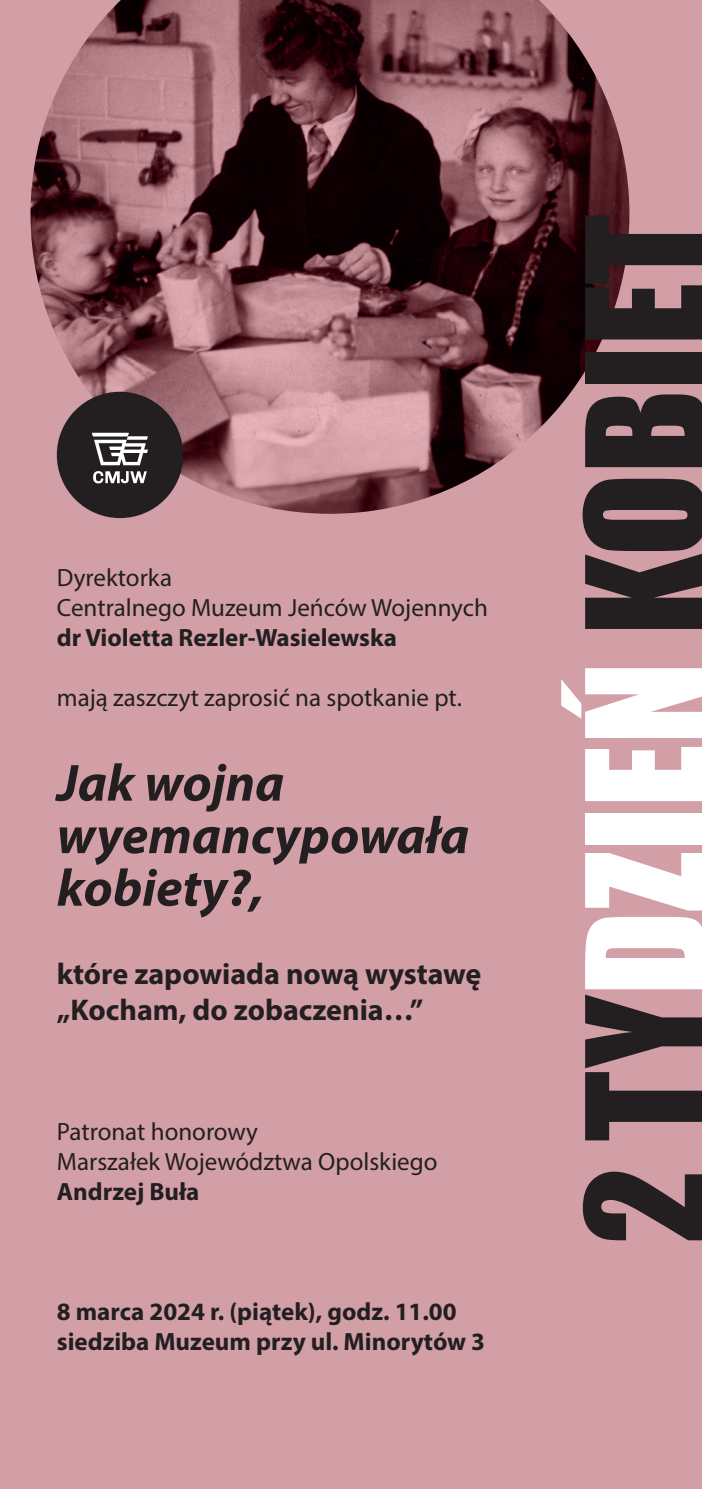
<style>
.page{position:relative;width:702px;height:1489px;background:#fff}
.page>*{position:absolute;margin:0;border:0;box-sizing:border-box;transform-origin:0 0}
.t1{font:152px "Impact";color:#231f20}
.t2{font:italic 700 52.5px "Myriad Pro";color:#231f20}
.t3{font:700 30px "Myriad Pro";color:#231f20}
.t4{font:25px "Myriad Pro";color:#231f20}
.t5{font:700 25px "Myriad Pro";color:#231f20}
.s1{color:#fff}
</style>
<div class="page">
<div style="left:0;top:0;width:702px;height:1488px;background:#d29fa7"></div>
<img style="left:30px;top:0;width:599px;height:514px">
<div style="left:57px;top:392px;width:126px;height:126px;background:#231f20;border-radius:50%"></div>
<svg style="left:92px;top:433px;width:56px;height:32px"></svg>
<svg style="left:93px;top:471px;width:54px;height:12px"></svg>
<p class="t4" style="left:57px;top:562px;width:117px">Dyrektorka</p>
<p class="t4" style="left:57px;top:592px;width:432px">Centralnego Muzeum Jeńców Wojennych</p>
<p class="t5" style="left:57px;top:621px;width:341px">dr Violetta Rezler-Wasielewska</p>
<p class="t4" style="left:57px;top:682px;width:406px">mają zaszczyt zaprosić na spotkanie pt.</p>
<p class="t2" style="left:57px;top:748px;width:229px">Jak wojna</p>
<p class="t2" style="left:57px;top:801px;width:414px">wyemancypowała</p>
<p class="t2" style="left:57px;top:853px;width:208px">kobiety?,</p>
<p class="t3" style="left:57px;top:954px;width:426px">które zapowiada nową wystawę</p>
<p class="t3" style="left:57px;top:990px;width:368px">„Kocham, do zobaczenia…”</p>
<p class="t4" style="left:57px;top:1115px;width:203px">Patronat honorowy</p>
<p class="t4" style="left:57px;top:1145px;width:382px">Marszałek Województwa Opolskiego</p>
<p class="t5" style="left:57px;top:1174px;width:144px">Andrzej Buła</p>
<p class="t5" style="left:57px;top:1294px;width:401px">8 marca 2024 r. (piątek), godz. 11.00</p>
<p class="t5" style="left:57px;top:1324px;width:430px">siedziba Muzeum przy ul. Minorytów 3</p>
<p class="t1" style="left:527px;top:1244px;width:1031px;rotate:-90deg">2 TY<span class="s1">DZIEŃ</span> KOBIET</p>
</div>
